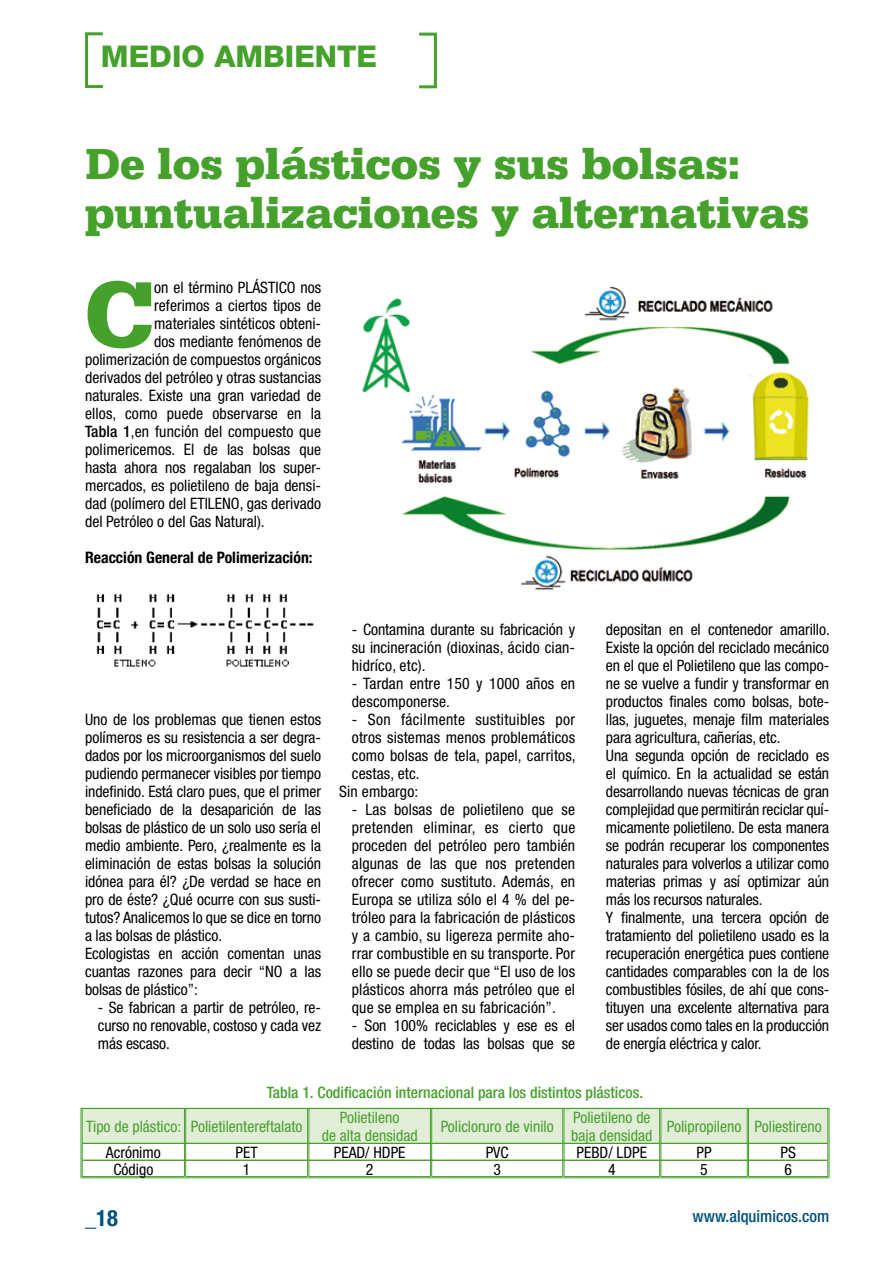
<style>
.page{position:relative;width:893px;height:1263px;background:#fff}
.page>*{position:absolute;margin:0;border:0;box-sizing:border-box;transform-origin:0 0}
.t1{font:96.9px "B Serifa";color:#45a12b}
.t2{font:45px/49.5px "B Serifa";color:#45a12b}
.t3{font:800 30px "Helvetica Neue";color:#45a12b}
.t4{font:700 condensed 22.5px "Helvetica Neue";color:#00517d}
.t5{font:500 condensed 16.5px "Helvetica Neue";color:#00517d}
.t6{font:condensed 15.75px/18px "Helvetica Neue";letter-spacing:-.005em;color:#000}
.t7{font:condensed 15.75px/18px "Helvetica Neue";color:#45a12b;text-align:center}
.t8{font:500 condensed 15.75px "Helvetica Neue";color:#45a12b}
.t9{font:700 condensed 15.75px "Helvetica Neue";color:#000}
.t10{font:condensed 15.75px "Helvetica Neue";letter-spacing:.02em;color:#000}
.s1{font-weight:500}
</style>
<div class="page">
<div style="left:85px;top:32px;width:19px;height:56px;border:3px solid #45a12b"></div>
<div style="left:418px;top:33px;width:19px;height:55px;border:3px solid #45a12b"></div>
<svg style="left:81px;top:1108px;width:749px;height:70px"></svg>
<hr style="left:82px;top:1176px;width:103px;height:1px;background:#45a12b">
<hr style="left:81px;top:1177px;width:104px;height:1px;background:#45a12b">
<hr style="left:186px;top:1176px;width:122px;height:1px;background:#45a12b">
<hr style="left:185px;top:1177px;width:123px;height:1px;background:#45a12b">
<hr style="left:309px;top:1176px;width:122px;height:1px;background:#45a12b">
<hr style="left:308px;top:1177px;width:123px;height:1px;background:#45a12b">
<hr style="left:432px;top:1176px;width:131px;height:1px;background:#45a12b">
<hr style="left:431px;top:1177px;width:132px;height:1px;background:#45a12b">
<hr style="left:564px;top:1176px;width:96px;height:1px;background:#45a12b">
<hr style="left:563px;top:1177px;width:97px;height:1px;background:#45a12b">
<hr style="left:661px;top:1176px;width:86px;height:1px;background:#45a12b">
<hr style="left:660px;top:1177px;width:88px;height:1px;background:#45a12b">
<hr style="left:748px;top:1176px;width:80px;height:1px;background:#45a12b">
<hr style="left:748px;top:1177px;width:81px;height:1px;background:#45a12b">
<hr style="left:81px;top:1108px;width:104px;height:1px;background:#45a12b">
<hr style="left:185px;top:1108px;width:123px;height:1px;background:#45a12b">
<hr style="left:308px;top:1108px;width:123px;height:1px;background:#45a12b">
<hr style="left:431px;top:1108px;width:132px;height:1px;background:#45a12b">
<hr style="left:563px;top:1108px;width:97px;height:1px;background:#45a12b">
<hr style="left:660px;top:1108px;width:88px;height:1px;background:#45a12b">
<hr style="left:748px;top:1108px;width:81px;height:1px;background:#45a12b">
<hr style="left:82px;top:1143px;width:103px;height:1px;background:#45a12b">
<hr style="left:185px;top:1143px;width:123px;height:1px;background:#45a12b">
<hr style="left:308px;top:1143px;width:123px;height:1px;background:#45a12b">
<hr style="left:431px;top:1143px;width:132px;height:1px;background:#45a12b">
<hr style="left:563px;top:1143px;width:97px;height:1px;background:#45a12b">
<hr style="left:660px;top:1143px;width:88px;height:1px;background:#45a12b">
<hr style="left:748px;top:1143px;width:80px;height:1px;background:#45a12b">
<hr style="left:82px;top:1160px;width:103px;height:1px;background:#45a12b">
<hr style="left:185px;top:1160px;width:123px;height:1px;background:#45a12b">
<hr style="left:308px;top:1160px;width:123px;height:1px;background:#45a12b">
<hr style="left:431px;top:1160px;width:132px;height:1px;background:#45a12b">
<hr style="left:563px;top:1160px;width:97px;height:1px;background:#45a12b">
<hr style="left:660px;top:1160px;width:88px;height:1px;background:#45a12b">
<hr style="left:748px;top:1160px;width:80px;height:1px;background:#45a12b">
<img style="left:96px;top:593px;width:218px;height:74px">
<img style="left:362px;top:286px;width:447px;height:304px">
<h3 class="t3" style="left:101px;top:39px;width:278px">MEDIO AMBIENTE</h3>
<h2 class="t2" style="left:85px;top:143px;width:726px">De los plásticos y sus bolsas: puntualizaciones y alternativas</h2>
<h1 class="t1" style="left:85px;top:250px;width:71px">C</h1>
<p class="t6" style="left:154px;top:278px;width:168px">on el término PLÁSTICO nos</p>
<p class="t6" style="left:154px;top:296px;width:168px">referimos a ciertos tipos de</p>
<p class="t6" style="left:154px;top:314px;width:168px">materiales sintéticos obteni-</p>
<p class="t6" style="left:154px;top:332px;width:168px">dos mediante fenómenos de</p>
<p class="t6" style="left:85px;top:350px;width:238px">polimerización de compuestos orgánicos</p>
<p class="t6" style="left:85px;top:368px;width:238px">derivados del petróleo y otras sustancias</p>
<p class="t6" style="left:85px;top:386px;width:238px">naturales. Existe una gran variedad de</p>
<p class="t6" style="left:85px;top:404px;width:238px">ellos, como puede observarse en la</p>
<p class="t6" style="left:85px;top:422px;width:238px"><span class="s1">Tabla 1</span>,en función del compuesto que</p>
<p class="t6" style="left:85px;top:440px;width:238px">polimericemos. El de las bolsas que</p>
<p class="t6" style="left:85px;top:458px;width:238px">hasta ahora nos regalaban los super-</p>
<p class="t6" style="left:85px;top:476px;width:238px">mercados, es polietileno de baja densi-</p>
<p class="t6" style="left:85px;top:494px;width:238px">dad (polímero del ETILENO, gas derivado</p>
<p class="t6" style="left:85px;top:512px;width:181px">del Petróleo o del Gas Natural).</p>
<p class="t9" style="left:85px;top:548px;width:229px">Reacción General de Polimerización:</p>
<p class="t6" style="left:85px;top:710px;width:238px">Uno de los problemas que tienen estos polímeros es su resistencia a ser degra&shy;dados por los microorganismos del suelo pudiendo permanecer visibles por tiempo indefinido. Está claro pues, que el primer beneficiado de la desaparición de las bolsas de plástico de un solo uso sería el medio ambiente. Pero, ¿realmente es la eliminación de estas bolsas la solución idónea para él? ¿De verdad se hace en pro de éste? ¿Qué ocurre con sus susti&shy;tutos? Analicemos lo que se dice en torno a las bolsas de plástico.<br>Ecologistas en acción comentan unas cuantas razones para decir “NO a las bolsas de plástico”:</p>
<p class="t6" style="left:98px;top:998px;width:225px;text-align:justify">- Se fabrican a partir de petróleo, re&shy;curso no renovable, costoso y cada vez más escaso.</p>
<p class="t6" style="left:352px;top:620px;width:225px;text-align:justify">- Contamina durante su fabricación y su incineración (dioxinas, ácido cian&shy;hidríco, etc).</p>
<p class="t6" style="left:352px;top:674px;width:225px">- Tardan entre 150 y 1000 años en descomponerse.</p>
<p class="t10" style="left:352px;top:710px;width:225px">- Son fácilmente sustituibles por</p>
<p class="t6" style="left:352px;top:728px;width:225px">otros sistemas menos problemáticos</p>
<p class="t6" style="left:352px;top:746px;width:225px">como bolsas de tela, papel, carritos,</p>
<p class="t6" style="left:352px;top:764px;width:69px">cestas, etc.</p>
<p class="t6" style="left:339px;top:782px;width:81px">Sin embargo:</p>
<p class="t6" style="left:352px;top:800px;width:225px;text-align:justify">- Las bolsas de polietileno que se pretenden eliminar, es cierto que proceden del petróleo pero también algunas de las que nos pretenden ofrecer como sustituto. Además, en Europa se utiliza sólo el 4 % del pe&shy;tróleo para la fabricación de plásticos y a cambio, su ligereza permite aho&shy;rrar combustible en su transporte. Por ello se puede decir que “El uso de los plásticos ahorra más petróleo que el que se emplea en su fabricación”.</p>
<p class="t6" style="left:352px;top:1016px;width:225px">- Son 100% reciclables y ese es el destino de todas las bolsas que se</p>
<p class="t6" style="left:606px;top:620px;width:225px">depositan en el contenedor amarillo.<br>Existe la opción del reciclado mecánico en el que el Polietileno que las compo&shy;ne se vuelve a fundir y transformar en productos finales como bolsas, bote&shy;llas, juguetes, menaje film materiales para agricultura, cañerías, etc.<br>Una segunda opción de reciclado es el químico. En la actualidad se están desarrollando nuevas técnicas de gran complejidad que permitirán reciclar quí&shy;micamente polietileno. De esta manera se podrán recuperar los componentes naturales para volverlos a utilizar como materias primas y así optimizar aún más los recursos naturales.<br>Y finalmente, una tercera opción de tratamiento del polietileno usado es la recuperación energética pues contiene cantidades comparables con la de los combustibles fósiles, de ahí que cons&shy;tituyen una excelente alternativa para ser usados como tales en la producción de energía eléctrica y calor.</p>
<p class="t8" style="left:267px;top:1083px;width:378px">Tabla 1. Codificación internacional para los distintos plásticos.</p>
<p class="t7" style="left:86px;top:1117px;width:218px">Tipo de plástico: Polietilentereftalato</p>
<p class="t7" style="left:322px;top:1108px;width:97px">Polietileno<br>de alta densidad</p>
<p class="t7" style="left:441px;top:1117px;width:115px">Policloruro de vinilo</p>
<p class="t7" style="left:571px;top:1108px;width:83px;text-align:left">Polietileno de baja densidad</p>
<p class="t7" style="left:667px;top:1117px;width:157px">Polipropileno Poliestireno</p>
<p class="t6" style="left:106px;top:1143px;width:57px">Acrónimo</p>
<p class="t6" style="left:236px;top:1143px;width:24px">PET</p>
<p class="t6" style="left:334px;top:1143px;width:73px">PEAD/ HDPE</p>
<p class="t6" style="left:486px;top:1143px;width:25px">PVC</p>
<p class="t6" style="left:576px;top:1143px;width:72px">PEBD/ LDPE</p>
<p class="t6" style="left:696px;top:1143px;width:17px">PP</p>
<p class="t6" style="left:780px;top:1143px;width:17px">PS</p>
<p class="t6" style="left:113px;top:1160px;width:41px">Código</p>
<p class="t6" style="left:243px;top:1160px;width:9px">1</p>
<p class="t6" style="left:366px;top:1160px;width:9px">2</p>
<p class="t6" style="left:493px;top:1160px;width:9px">3</p>
<p class="t6" style="left:608px;top:1160px;width:9px">4</p>
<p class="t6" style="left:700px;top:1160px;width:9px">5</p>
<p class="t6" style="left:784px;top:1160px;width:9px">6</p>
<h3 class="t4" style="left:85px;top:1205px;width:34px">_18</h3>
<p class="t5" style="left:692px;top:1206px;width:138px">www.alquimicos.com</p>
</div>
